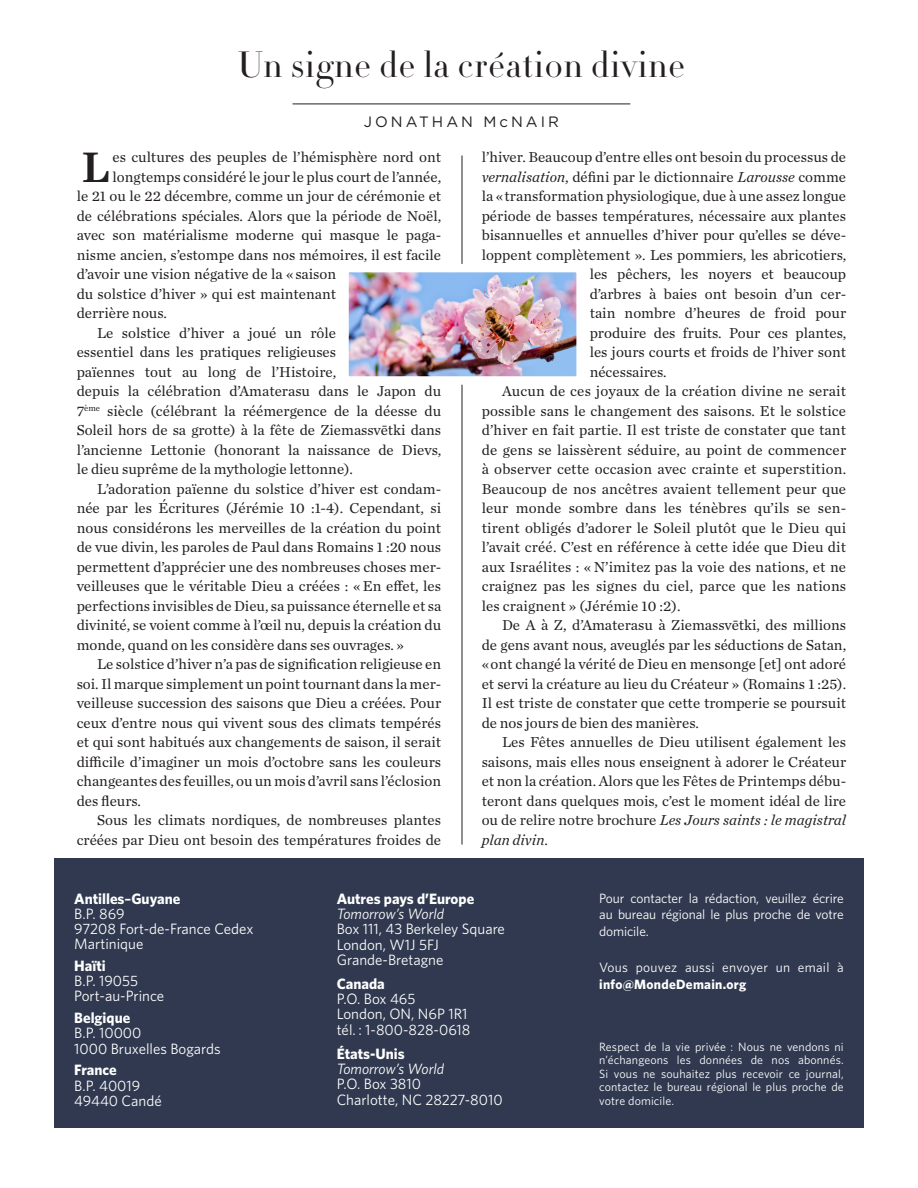
<style>
.page{position:relative;width:918px;height:1188px;background:#fff}
.page>*{position:absolute;margin:0;border:0;box-sizing:border-box;transform-origin:0 0}
.t1{font:44.7px "Chronicle Text G1 Semi";color:#231f20}
.Article_Headers{font:300 36px "HTF Didot L24";letter-spacing:.03em;color:#231f20}
.t2{font:15px/19.5px "Chronicle Text G1";color:#231f20;text-align:justify}
.t3{font:15px "Whitney";color:#fff}
.t4{font:700 15px "Whitney";color:#fff}
.t5{font:italic 15px "Whitney";color:#fff}
.Article_Atribution{font:15px "Gotham";letter-spacing:.2em;color:#231f20}
.t6{font:13.5px/16.5px "Whitney";letter-spacing:-.01em;color:#fff;text-align:justify}
.t7{font:13.5px/16.5px "Whitney";letter-spacing:.02em;color:#fff}
.t8{font:12px/13.5px "Whitney";letter-spacing:.01em;color:#fff;text-align:justify}
.s1{font-style:italic}
.s2{font-weight:600}
.s3{font-weight:700}
</style>
<div class="page">
<div style="left:54px;top:858px;width:810px;height:270px;background:#30394f"></div>
<hr style="left:293px;top:104px;width:337px;height:1px;background:#231f20">
<hr style="left:462px;top:156px;width:1px;height:689px;background:#231f20">
<img style="left:349px;top:273px;width:227px;height:103px">
<div style="left:340px;top:264px;width:245px;height:121px;border:8px solid #fff"></div>
<p class="Article_Headers" style="left:238px;top:38px;width:448px">Un signe de la création divine</p>
<p class="Article_Atribution" style="left:364px;top:112px;width:197px">JONATHAN McNAIR</p>
<p class="t1" style="left:82px;top:132px;width:30px">L</p>
<p class="t2" style="left:113px;top:146px;width:330px">es cultures des peuples de l’hémisphère nord ont</p>
<p class="t2" style="left:113px;top:166px;width:330px">longtemps considéré le jour le plus court de l’année,</p>
<p class="t2" style="left:77px;top:185px;width:366px">le 21 ou le 22 décembre, comme un jour de cérémonie et</p>
<p class="t2" style="left:77px;top:205px;width:366px">de célébrations spéciales. Alors que la période de Noël,</p>
<p class="t2" style="left:77px;top:224px;width:366px">avec son matérialisme moderne qui masque le paga-</p>
<p class="t2" style="left:77px;top:244px;width:366px">nisme ancien, s’estompe dans nos mémoires, il est facile</p>
<p class="t2" style="left:77px;top:263px;width:261px">d’avoir une vision négative de la «saison</p>
<p class="t2" style="left:77px;top:283px;width:261px">du solstice d’hiver » qui est maintenant</p>
<p class="t2" style="left:77px;top:302px;width:92px">derrière nous.</p>
<p class="t2" style="left:77px;top:322px;width:366px;text-align:left;text-indent:20px">Le solstice d’hiver a joué un rôle<br>essentiel dans les pratiques religieuses<br>païennes tout au long de l’Histoire,<br>depuis la célébration d’Amaterasu dans le Japon du 7<sup>ème</sup> siècle (célébrant la réémergence de la déesse du Soleil hors de sa grotte) à la fête de Ziemassvētki dans l’ancienne Lettonie (honorant la naissance de Dievs, le dieu suprême de la mythologie lettonne).</p>
<p class="t2" style="left:77px;top:478px;width:366px;text-indent:20px">L’adoration païenne du solstice d’hiver est condam&shy;née par les Écritures (Jérémie 10 :1-4). Cependant, si nous considérons les merveilles de la création du point de vue divin, les paroles de Paul dans Romains 1 :20 nous permettent d’apprécier une des nombreuses choses mer&shy;veilleuses que le véritable Dieu a créées : « En effet, les perfections invisibles de Dieu, sa puissance éternelle et sa divinité, se voient comme à l’œil nu, depuis la création du monde, quand on les considère dans ses ouvrages. »</p>
<p class="t2" style="left:77px;top:653px;width:366px;text-indent:20px">Le solstice d’hiver n’a pas de signification religieuse en soi. Il marque simplement un point tournant dans la mer&shy;veilleuse succession des saisons que Dieu a créées. Pour ceux d’entre nous qui vivent sous des climats tempérés et qui sont habitués aux changements de saison, il serait difficile d’imaginer un mois d’octobre sans les couleurs changeantes des feuilles, ou un mois d’avril sans l’éclosion des fleurs.</p>
<p class="t2" style="left:77px;top:809px;width:366px;text-align:right">Sous les climats nordiques, de nombreuses plantes créées par Dieu ont besoin des températures froides de</p>
<p class="t2" style="left:482px;top:146px;width:366px">l’hiver. Beaucoup d’entre elles ont besoin du processus de</p>
<p class="t2" style="left:482px;top:166px;width:366px"><span class="s1">vernalisation</span>, défini par le dictionnaire <span class="s1">Larousse</span> comme</p>
<p class="t2" style="left:482px;top:185px;width:366px">la «transformation physiologique, due à une assez longue</p>
<p class="t2" style="left:482px;top:205px;width:366px">période de basses températures, nécessaire aux plantes</p>
<p class="t2" style="left:482px;top:224px;width:366px">bisannuelles et annuelles d’hiver pour qu’elles se déve-</p>
<p class="t2" style="left:482px;top:244px;width:366px">loppent complètement ». Les pommiers, les abricotiers,</p>
<p class="t2" style="left:590px;top:263px;width:258px">les pêchers, les noyers et beaucoup</p>
<p class="t2" style="left:590px;top:283px;width:258px">d’arbres à baies ont besoin d’un cer-</p>
<p class="t2" style="left:590px;top:302px;width:258px">tain nombre d’heures de froid pour</p>
<p class="t2" style="left:590px;top:322px;width:258px">produire des fruits. Pour ces plantes,</p>
<p class="t2" style="left:590px;top:341px;width:258px">les jours courts et froids de l’hiver sont</p>
<p class="t2" style="left:590px;top:361px;width:78px">nécessaires.</p>
<p class="t2" style="left:482px;top:380px;width:366px;text-indent:20px">Aucun de ces joyaux de la création divine ne serait possible sans le changement des saisons. Et le solstice d’hiver en fait partie. Il est triste de constater que tant de gens se laissèrent séduire, au point de commencer à observer cette occasion avec crainte et superstition.<br>Beaucoup de nos ancêtres avaient tellement peur que leur monde sombre dans les ténèbres qu’ils se sen&shy;tirent obligés d’adorer le Soleil plutôt que le Dieu qui l’avait créé. C’est en référence à cette idée que Dieu dit aux Israélites : « N’imitez pas la voie des nations, et ne craignez pas les signes du ciel, parce que les nations les craignent » (Jérémie 10 :2).</p>
<p class="t2" style="left:482px;top:614px;width:366px;text-indent:20px">De A à Z, d’Amaterasu à Ziemassvētki, des millions de gens avant nous, aveuglés par les séductions de Satan, «ont changé la vérité de Dieu en mensonge [et] ont adoré et servi la créature au lieu du Créateur » (Romains 1 :25).<br>Il est triste de constater que cette tromperie se poursuit de nos jours de bien des manières.</p>
<p class="t2" style="left:482px;top:731px;width:366px;text-indent:20px">Les Fêtes annuelles de Dieu utilisent également les saisons, mais elles nous enseignent à adorer le Créateur et non la création. Alors que les Fêtes de Printemps débu&shy;teront dans quelques mois, c’est le moment idéal de lire ou de relire notre brochure <span class="s1">Les Jours saints : le magistral plan divin</span>.</p>
<p class="t4" style="left:74px;top:888px;width:108px">Antilles<span class="s2">–</span>Guyane</p>
<p class="t3" style="left:74px;top:904px;width:52px">B.P. 869</p>
<p class="t3" style="left:74px;top:919px;width:181px">97208 Fort-de-France Cedex</p>
<p class="t3" style="left:74px;top:934px;width:71px">Martinique</p>
<p class="t4" style="left:74px;top:956px;width:33px">Haïti</p>
<p class="t3" style="left:74px;top:971px;width:66px">B.P. 19055</p>
<p class="t3" style="left:74px;top:986px;width:91px">Port-au-Prince</p>
<p class="t4" style="left:74px;top:1008px;width:58px">Belgique</p>
<p class="t3" style="left:74px;top:1023px;width:69px">B.P. 10000</p>
<p class="t3" style="left:74px;top:1038px;width:148px">1000 Bruxelles Bogards</p>
<p class="t4" style="left:74px;top:1060px;width:44px">France</p>
<p class="t3" style="left:74px;top:1075px;width:68px">B.P. 40019</p>
<p class="t3" style="left:74px;top:1091px;width:89px">49440 Candé</p>
<p class="t4" style="left:337px;top:888px;width:139px">Autres pays d’Europe</p>
<p class="t5" style="left:337px;top:904px;width:109px">Tomorrow’s World</p>
<p class="t3" style="left:337px;top:919px;width:170px">Box 111, 43 Berkeley Square</p>
<p class="t3" style="left:337px;top:934px;width:104px">London, W1J 5FJ</p>
<p class="t3" style="left:337px;top:950px;width:108px">Grande-Bretagne</p>
<p class="t4" style="left:337px;top:974px;width:50px">Canada</p>
<p class="t3" style="left:337px;top:989px;width:80px">P.O. Box 465</p>
<p class="t3" style="left:337px;top:1004px;width:132px">London, ON, N6P 1R1</p>
<p class="t3" style="left:337px;top:1020px;width:135px">tél. : 1-800-828-0618</p>
<p class="t4" style="left:337px;top:1043px;width:70px">États-Unis</p>
<p class="t5" style="left:337px;top:1059px;width:109px">Tomorrow’s World</p>
<p class="t3" style="left:337px;top:1074px;width:86px">P.O. Box 3810</p>
<p class="t3" style="left:337px;top:1089px;width:167px">Charlotte, NC 28227-8010</p>
<p class="t6" style="left:599px;top:889px;width:246px">Pour contacter la rédaction, veuillez écrire au bureau régional le plus proche de votre domicile.</p>
<p class="t7" style="left:599px;top:959px;width:246px">Vous pouvez aussi envoyer un email à <span class="s3">info@MondeDemain.org</span></p>
<p class="t8" style="left:599px;top:1040px;width:246px">Respect de la vie privée : Nous ne vendons ni n’échangeons les données de nos abonnés.<br>Si vous ne souhaitez plus recevoir ce journal, contactez le bureau régional le plus proche de votre domicile.</p>
</div>
